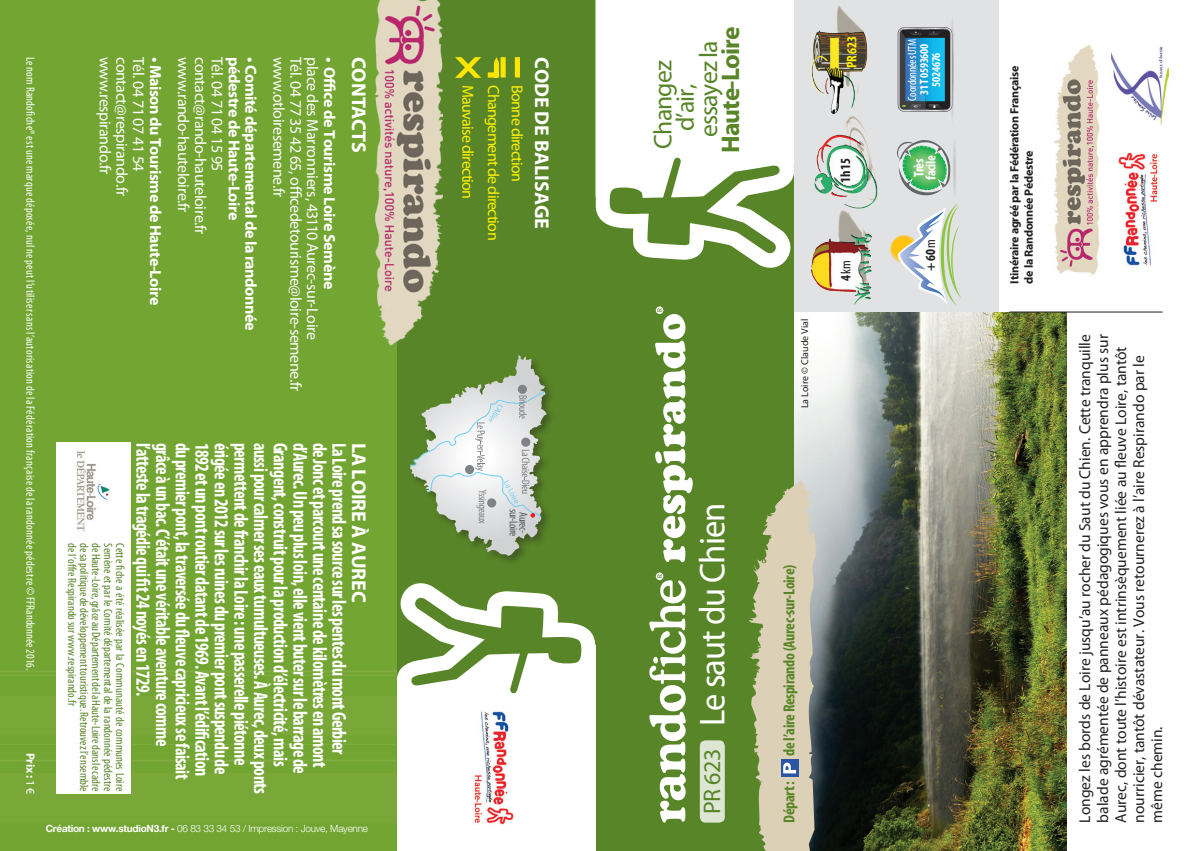
<style>
.page{position:relative;width:1191px;height:851px;background:#fff}
.page>*{position:absolute;margin:0;border:0;box-sizing:border-box;transform-origin:0 0}
.t1{font:36px "Myriad Pro";letter-spacing:-.03em;color:#fff;scale:.96 1}
.t2{font:25.6px "Myriad Pro";letter-spacing:-.035em;color:#588527}
.t3{font:700 25.6px "Myriad Pro";letter-spacing:-.035em;color:#588527}
.t4{font:24px "Myriad Pro";color:#588527}
.Inter{font:700 condensed 20px "Myriad Pro";letter-spacing:-.03em;color:#fff;scale:.9 1}
.Inter-2{font:700 20px "Myriad Pro";color:#fff}
.Inter-3{font:16px "Myriad Pro";letter-spacing:-.025em;color:#fff}
.Inter-4{font:700 16px "Myriad Pro";letter-spacing:-.025em;color:#fff}
.t5{font:16px "Myriad Pro";letter-spacing:-.045em;color:#fff101}
.t6{font:700 condensed 16px "Myriad Pro";letter-spacing:-.025em;color:#588527}
.Inter-5{font:15.8px/18px "Myriad Pro";color:#231f20}
.Inter-6{font:700 condensed 14px/12px "Myriad Pro";letter-spacing:-.03em;color:#fff}
.Inter-7{font:700 condensed 14px "Myriad Pro";color:#231f20}
.Inter-8{font:700 condensed 14px "Myriad Pro";color:#fff101}
.Inter-9{font:condensed 14px "Myriad Pro";color:#231f20}
.Inter-10{font:condensed 12px "Myriad Pro";color:#588527}
.Inter-11{font:condensed 12px "Myriad Pro";letter-spacing:.02em;color:#fff}
.Inter-12{font:700 12px "Myriad Pro";letter-spacing:-.02em;color:#231f20}
.Inter-13{font:700 condensed 12px/12px "Myriad Pro";letter-spacing:-.025em;color:#fff;text-align:center}
.Inter-14{font:700 12px "Myriad Pro";color:#fff}
.t7{font:condensed 11.6px/9.6px "Myriad Pro";letter-spacing:-.04em;color:#57585a}
.t8{font:300 10px "Helvetica Neue LT Std";letter-spacing:-.025em;color:#fff}
.t9{font:10px "Myriad Pro";color:#231f20}
.s1{font-weight:400}
.s2{font-weight:700}
</style>
<div class="page">
<div style="left:794px;top:0;width:204px;height:312px;background:#e1e2e4"></div>
<img style="left:794px;top:312px;width:272px;height:538px">
<div style="left:595px;top:268px;width:199px;height:582px;background:#588527"></div>
<svg style="left:748px;top:480px;width:68px;height:370px;background:#babb97"></svg>
<hr style="left:1009px;top:311px;width:153px;height:1px;background:#231f20">
<svg style="left:595px;top:142px;width:199px;height:126px"></svg>
<svg style="left:649px;top:572px;width:37px;height:250px"></svg>
<svg style="left:655px;top:306px;width:38px;height:256px"></svg>
<div style="left:700px;top:740px;width:25px;height:82px;background:#dde6d3;border-radius:6px"></div>
<div style="left:397px;top:0;width:198px;height:583px;background:#588527"></div>
<svg style="left:397px;top:583px;width:198px;height:111px"></svg>
<div style="left:0;top:0;width:397px;height:850px;background:#73a532"></div>
<div style="left:0;top:696px;width:397px;height:38px;background:#79a839"></div>
<div style="left:0;top:772px;width:397px;height:50px;background:#79a839"></div>
<hr style="left:0;top:759px;width:397px;height:2px;background:#80ac41">
<hr style="left:0;top:743px;width:397px;height:1px;background:#80ac41">
<hr style="left:0;top:670px;width:397px;height:2px;background:#80ac41">
<hr style="left:0;top:674px;width:397px;height:1px;background:#80ac41">
<div style="left:57px;top:442px;width:74px;height:352px;background:#fff"></div>
<img style="left:375px;top:0;width:67px;height:371px">
<div style="left:582px;top:645px;width:13px;height:205px;background:#fff"></div>
<div style="left:515px;top:57px;width:5px;height:20px;background:#ffe601"></div>
<div style="left:500px;top:57px;width:5px;height:20px;background:#ffe601"></div>
<div style="left:494px;top:62px;width:5px;height:15px;background:#ffe601"></div>
<div style="left:488px;top:72px;width:10px;height:5px;background:#ffe601"></div>
<svg style="left:494px;top:57px;width:5px;height:5px"></svg>
<svg style="left:455px;top:57px;width:26px;height:21px"></svg>
<img style="left:810px;top:210px;width:63px;height:95px">
<img style="left:814px;top:122px;width:64px;height:87px">
<img style="left:811px;top:5px;width:57px;height:117px">
<img style="left:1054px;top:45px;width:46px;height:230px">
<img style="left:951px;top:21px;width:3px;height:97px">
<svg style="left:897px;top:27px;width:55px;height:85px;background:#397e9e"></svg>
<img style="left:77px;top:451px;width:33px;height:81px">
<img style="left:1118px;top:152px;width:40px;height:114px">
<img style="left:474px;top:711px;width:40px;height:113px">
<img style="left:1111px;top:47px;width:57px;height:78px">
<div style="left:408px;top:354px;width:148px;height:211px;background:#231f20;opacity:.4"></div>
<svg style="left:410px;top:355px;width:136px;height:201px;background:#a8bb99"></svg>
<svg style="left:890px;top:140px;width:72px;height:166px"></svg>
<p class="Inter-3" style="left:115px;top:57px;width:119px;rotate:90deg">www.respirando.fr</p>
<p class="Inter-3" style="left:132px;top:57px;width:141px;rotate:90deg">contact@respirando.fr</p>
<p class="Inter-3" style="left:149px;top:57px;width:116px;rotate:90deg">Tél. 04 71 07 41 54</p>
<p class="Inter-4" style="left:166px;top:57px;width:250px;rotate:90deg">• Maison du Tourisme de Haute-Loire</p>
<p class="Inter-3" style="left:193px;top:57px;width:157px;rotate:90deg">www.rando-hauteloire.fr</p>
<p class="Inter-3" style="left:210px;top:57px;width:179px;rotate:90deg">contact@rando-hauteloire.fr</p>
<p class="Inter-3" style="left:227px;top:57px;width:116px;rotate:90deg">Tél. 04 71 04 15 95</p>
<p class="Inter-4" style="left:244px;top:57px;width:165px;rotate:90deg">pédestre de Haute-Loire</p>
<p class="Inter-4" style="left:261px;top:57px;width:275px;rotate:90deg">• Comité départemental de la randonnée</p>
<p class="Inter-3" style="left:289px;top:57px;width:142px;rotate:90deg">www.otloiresemene.fr</p>
<p class="Inter-3" style="left:306px;top:57px;width:336px;rotate:90deg">Tél. 04 77 35 42 65, officedetourisme@loire-semene.fr</p>
<p class="Inter-3" style="left:322px;top:57px;width:285px;rotate:90deg">place des Marronniers, 43110 Aurec-sur-Loire</p>
<p class="Inter-4" style="left:340px;top:57px;width:234px;rotate:90deg">• Office de Tourisme Loire Semène</p>
<p class="Inter-2" style="left:372px;top:57px;width:98px;rotate:90deg">CONTACTS</p>
<p class="Inter-11" style="left:38px;top:57px;width:614px;rotate:90deg">Le nom Randofiche® est une marque déposée, nul ne peut l’utiliser sans l’autorisation de la Fédération française de la randonnée pédestre © FFRandonnée 2016.</p>
<p class="Inter-2" style="left:555px;top:57px;width:174px;rotate:90deg">CODE DE BALISAGE</p>
<p class="t5" style="left:478px;top:85px;width:115px;rotate:90deg">Mauvaise direction</p>
<p class="t5" style="left:503px;top:85px;width:157px;rotate:90deg">Changement de direction</p>
<p class="t5" style="left:527px;top:85px;width:98px;rotate:90deg">Bonne direction</p>
<p class="Inter" style="left:156px;top:442px;width:283px;rotate:90deg">l’atteste la tragédie qui fit 24 noyés en 1729.</p>
<p class="Inter" style="left:175px;top:442px;width:339px;rotate:90deg">grâce à un bac. C’était une véritable aventure comme</p>
<p class="Inter" style="left:195px;top:442px;width:376px;rotate:90deg">du premier pont, la traversée du fleuve capricieux se faisait</p>
<p class="Inter" style="left:214px;top:442px;width:372px;rotate:90deg">1892 et un pont routier datant de 1969. Avant l’édification</p>
<p class="Inter" style="left:234px;top:442px;width:370px;rotate:90deg">érigée en 2012 sur les ruines du premier pont suspendu de</p>
<p class="Inter" style="left:254px;top:442px;width:360px;rotate:90deg">permettent de franchir la Loire : une passerelle piétonne</p>
<p class="Inter" style="left:273px;top:442px;width:392px;rotate:90deg">aussi pour calmer ses eaux tumultueuses. À Aurec, deux ponts</p>
<p class="Inter" style="left:293px;top:442px;width:361px;rotate:90deg">Grangent, construit pour la production d’électricité, mais</p>
<p class="Inter" style="left:312px;top:442px;width:370px;rotate:90deg">d’Aurec. Un peu plus loin, elle vient buter sur le barrage de</p>
<p class="Inter" style="left:332px;top:442px;width:362px;rotate:90deg">de Jonc et parcourt une centaine de kilomètres en amont</p>
<p class="Inter" style="left:352px;top:442px;width:348px;rotate:90deg">La Loire prend sa source sur les pentes du mont Gerbier</p>
<p class="Inter-2" style="left:372px;top:442px;width:161px;rotate:90deg">LA LOIRE À AUREC</p>
<p class="t7" style="left:528px;top:509px;width:29px;rotate:90deg">Aurec&shy;sur-Loire</p>
<p class="Inter-10" style="left:79px;top:543px;width:164px;rotate:90deg">de l’offre Respirando sur www.respirando.fr</p>
<p class="Inter-10" style="left:91px;top:543px;width:250px;rotate:90deg">de sa politique de développement touristique. Retrouvez l’ensemble</p>
<p class="Inter-10" style="left:103px;top:543px;width:249px;rotate:90deg">de Haute-Loire, grâce au Département de la Haute-Loire dans le cadre</p>
<p class="Inter-10" style="left:115px;top:543px;width:249px;rotate:90deg">Semène et par le Comité départemental de la randonnée pédestre</p>
<p class="Inter-10" style="left:127px;top:543px;width:249px;rotate:90deg">Cette fiche a été réalisée par la Communauté de communes Loire</p>
<p class="Inter-14" style="left:38px;top:752px;width:43px;rotate:90deg">Prix : <span class="s1">1 €</span></p>
<p class="t8" style="left:46px;top:822px;width:324px"><span class="s2">Création : www.studioN3.fr -</span> 06 83 33 34 53 / Impression : Jouve, Mayenne</p>
<p class="t3" style="left:714px;top:153px;width:128px;rotate:-90deg">Haute-Loire</p>
<p class="t2" style="left:693px;top:137px;width:98px;rotate:-90deg">essayez la</p>
<p class="t2" style="left:647px;top:149px;width:90px;rotate:-90deg">Changez</p>
<p class="t2" style="left:669px;top:131px;width:49px;rotate:-90deg">d’air,</p>
<p class="t1" style="left:690px;top:726px;width:234px;rotate:-90deg">Le saut du Chien</p>
<p class="t4" style="left:697px;top:813px;width:66px;rotate:-90deg">PR 623</p>
<p class="t9" style="left:798px;top:408px;width:91px;rotate:-90deg">La Loire © Claude Vial</p>
<p class="Inter-8" style="left:843px;top:68px;width:33px;rotate:-90deg">PR 623</p>
<p class="Inter-13" style="left:906px;top:100px;width:64px;rotate:-90deg"><span class="s1">Coordonnées UTM<br></span>31 T 0593600<br>5024676</p>
<p class="Inter-7" style="left:836px;top:183px;width:26px;rotate:-90deg">1h15</p>
<p class="Inter-9" style="left:837px;top:281px;width:22px;rotate:-90deg"><span class="s2">4</span> km</p>
<p class="Inter-6" style="left:912px;top:180px;width:26px;rotate:-90deg">Très facile</p>
<p class="Inter-7" style="left:922px;top:271px;width:33px;rotate:-90deg">+ 60 <span class="s1">m</span></p>
<p class="t6" style="left:779px;top:755px;width:192px;rotate:-90deg">de l’aire Respirando (Aurec-sur-Loire)</p>
<p class="t6" style="left:779px;top:822px;width:43px;rotate:-90deg">Départ :</p>
<p class="Inter-12" style="left:1006px;top:283px;width:220px;rotate:-90deg">Itinéraire agréé par la Fédération Française</p>
<p class="Inter-12" style="left:1021px;top:283px;width:135px;rotate:-90deg">de la Randonnée Pédestre</p>
<p class="Inter-5" style="left:1075px;top:822px;width:490px;rotate:-90deg">Longez les bords de Loire jusqu’au rocher du Saut du Chien. Cette tranquille balade agrémentée de panneaux pédagogiques vous en apprendra plus sur Aurec, dont toute l’histoire est intrinsèquement liée au fleuve Loire, tantôt nourricier, tantôt dévastateur. Vous retournerez à l’aire Respirando par le même chemin.</p>
</div>
